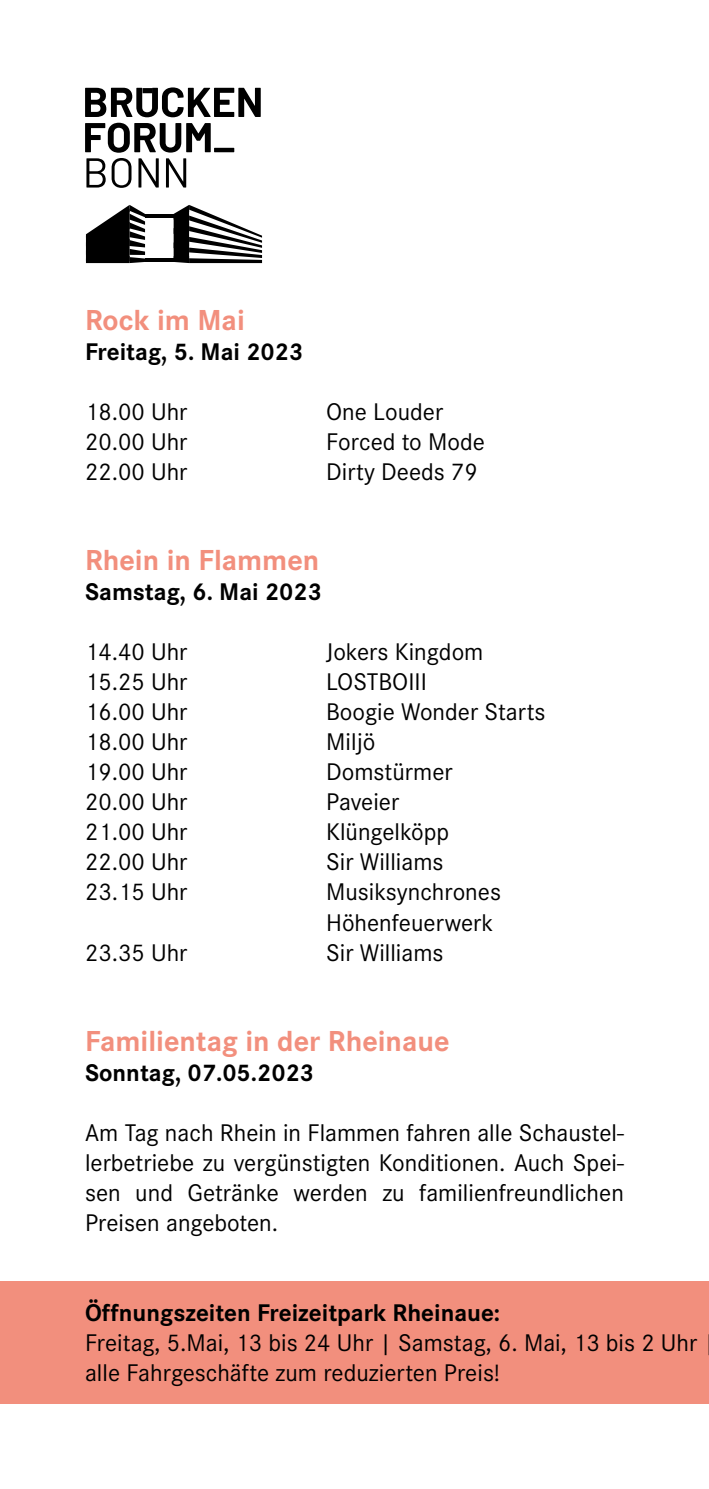
<style>
.page{position:relative;width:709px;height:1489px;background:#fff}
.page>*{position:absolute;margin:0;border:0;box-sizing:border-box;transform-origin:0 0}
.t1{font:700 30px "Corporate S Pro";color:#f28f7d}
.t2{font:25px/30px "Corporate S Pro";color:#000}
.t3{font:700 25px "Corporate S Pro";color:#000}
</style>
<div class="page">
<div style="left:0;top:1281px;width:709px;height:122px;background:#f28f7d"></div>
<svg style="left:85px;top:87px;width:176px;height:30px"></svg>
<hr style="left:214px;top:148px;width:20px;height:4px;background:#000">
<svg style="left:85px;top:123px;width:126px;height:65px"></svg>
<div style="left:143px;top:88px;width:9px;height:5px;background:#000"></div>
<hr style="left:145px;top:214px;width:29px;height:3px;background:#000">
<hr style="left:145px;top:258px;width:29px;height:4px;background:#000">
<svg style="left:174px;top:205px;width:88px;height:58px"></svg>
<svg style="left:86px;top:205px;width:59px;height:58px"></svg>
<p class="t1" style="left:85px;top:296px;width:161px">Rock im Mai</p>
<p class="t3" style="left:85px;top:332px;width:220px">Freitag, 5. Mai 2023</p>
<p class="t2" style="left:85px;top:395px;width:104px">18.00 Uhr</p>
<p class="t2" style="left:326px;top:395px;width:119px">One Louder</p>
<p class="t2" style="left:85px;top:425px;width:104px">20.00 Uhr</p>
<p class="t2" style="left:326px;top:425px;width:160px">Forced to Mode</p>
<p class="t2" style="left:85px;top:455px;width:104px">22.00 Uhr</p>
<p class="t2" style="left:326px;top:455px;width:153px">Dirty Deeds 79</p>
<p class="t1" style="left:85px;top:536px;width:236px">Rhein in Flammen</p>
<p class="t3" style="left:85px;top:572px;width:238px">Samstag, 6. Mai 2023</p>
<p class="t2" style="left:85px;top:635px;width:104px">14.40 Uhr</p>
<p class="t2" style="left:326px;top:635px;width:159px">Jokers Kingdom</p>
<p class="t2" style="left:85px;top:665px;width:104px">15.25 Uhr</p>
<p class="t2" style="left:326px;top:665px;width:102px">LOSTBOIII</p>
<p class="t2" style="left:85px;top:695px;width:104px">16.00 Uhr</p>
<p class="t2" style="left:326px;top:695px;width:221px">Boogie Wonder Starts</p>
<p class="t2" style="left:85px;top:725px;width:104px">18.00 Uhr</p>
<p class="t2" style="left:326px;top:725px;width:51px">Miljö</p>
<p class="t2" style="left:85px;top:755px;width:104px">19.00 Uhr</p>
<p class="t2" style="left:326px;top:755px;width:128px">Domstürmer</p>
<p class="t2" style="left:85px;top:785px;width:104px">20.00 Uhr</p>
<p class="t2" style="left:326px;top:785px;width:75px">Paveier</p>
<p class="t2" style="left:85px;top:815px;width:104px">21.00 Uhr</p>
<p class="t2" style="left:326px;top:815px;width:124px">Klüngelköpp</p>
<p class="t2" style="left:85px;top:845px;width:104px">22.00 Uhr</p>
<p class="t2" style="left:326px;top:845px;width:119px">Sir Williams</p>
<p class="t2" style="left:85px;top:875px;width:104px">23.15 Uhr</p>
<p class="t2" style="left:326px;top:875px;width:176px">Musiksynchrones<br>Höhenfeuerwerk</p>
<p class="t2" style="left:85px;top:935px;width:104px">23.35 Uhr</p>
<p class="t2" style="left:326px;top:935px;width:119px">Sir Williams</p>
<p class="t1" style="left:85px;top:1016px;width:366px">Familientag in der Rheinaue</p>
<p class="t3" style="left:85px;top:1052px;width:230px">Sonntag, 07.05.2023</p>
<p class="t2" style="left:85px;top:1115px;width:540px;text-align:justify">Am Tag nach Rhein in Flammen fahren alle Schaustel&shy;lerbetriebe zu vergünstigten Konditionen. Auch Spei&shy;sen und Getränke werden zu familienfreundlichen Preisen angeboten.</p>
<p class="t3" style="left:85px;top:1292px;width:416px">Öffnungszeiten Freizeitpark Rheinaue:</p>
<p class="t2" style="left:85px;top:1325px;width:613px">Freitag, 5.Mai, 13 bis 24 Uhr | Samstag, 6. Mai, 13 bis 2 Uhr alle Fahrgeschäfte zum reduzierten Preis!</p>
</div>
